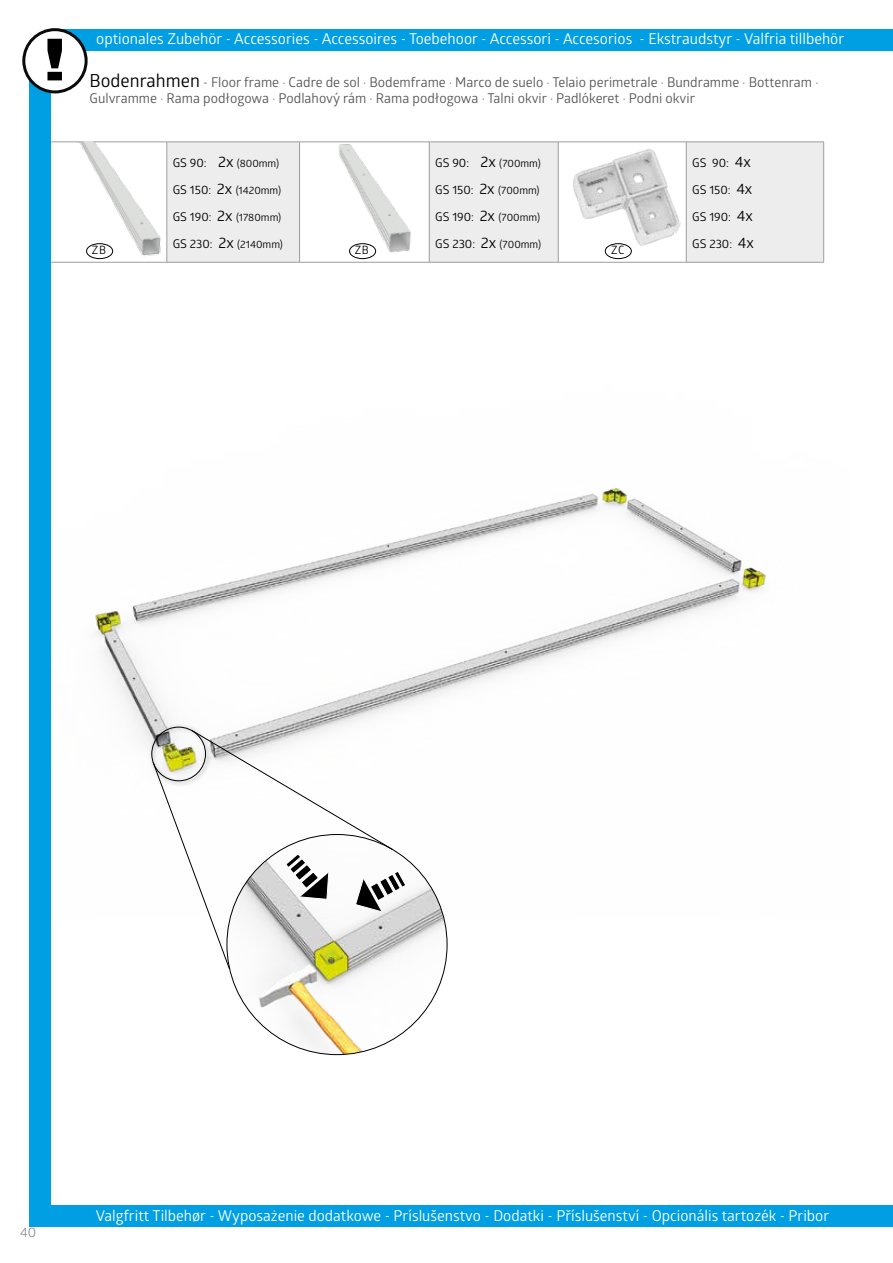
<style>
.page{position:relative;width:893px;height:1263px;background:#fff}
.page>*{position:absolute;margin:0;border:0;box-sizing:border-box;transform-origin:0 0}
.t1{font:15px "Glober";color:#fff}
.t2{font:13.5px/16.5px "Glober";color:#575756}
.t3{font:13.5px "Glober";color:#706f6f}
.t4{font:12px "Glober";color:#000}
.t5{font:11.4px "Glober";color:#000}
.t6{font:10.5px "Glober";color:#000}
.s1{font-size:18px;color:#000}
.s2{font-size:12px}
.s3{font-size:15px}
</style>
<div class="page">
<svg style="left:168px;top:143px;width:655px;height:119px;background:#efefef"></svg>
<hr style="left:40px;top:142px;width:127px;height:1px;background:#9d9d9c">
<hr style="left:167px;top:142px;width:133px;height:1px;background:#9d9d9c">
<hr style="left:167px;top:142px;width:1px;height:120px;background:#9d9d9c">
<hr style="left:300px;top:142px;width:129px;height:1px;background:#9d9d9c">
<hr style="left:299px;top:142px;width:1px;height:120px;background:#9d9d9c">
<hr style="left:429px;top:142px;width:129px;height:1px;background:#9d9d9c">
<hr style="left:429px;top:142px;width:1px;height:120px;background:#9d9d9c">
<hr style="left:558px;top:142px;width:128px;height:1px;background:#9d9d9c">
<hr style="left:558px;top:142px;width:1px;height:120px;background:#9d9d9c">
<hr style="left:686px;top:142px;width:138px;height:1px;background:#9d9d9c">
<hr style="left:686px;top:142px;width:1px;height:120px;background:#9d9d9c">
<hr style="left:823px;top:142px;width:1px;height:120px;background:#9d9d9c">
<hr style="left:40px;top:262px;width:127px;height:1px;background:#9d9d9c">
<hr style="left:167px;top:262px;width:133px;height:1px;background:#9d9d9c">
<hr style="left:300px;top:262px;width:129px;height:1px;background:#9d9d9c">
<hr style="left:429px;top:262px;width:129px;height:1px;background:#9d9d9c">
<hr style="left:558px;top:262px;width:128px;height:1px;background:#9d9d9c">
<hr style="left:686px;top:262px;width:138px;height:1px;background:#9d9d9c">
<img style="left:50px;top:290px;width:716px;height:628px">
<img style="left:227px;top:834px;width:220px;height:221px;border-radius:110px">
<img style="left:322px;top:142px;width:100px;height:121px">
<img style="left:52px;top:142px;width:115px;height:121px">
<div style="left:349px;top:243px;width:27px;height:16px;border:1px solid #000;border-radius:50%"></div>
<div style="left:605px;top:243px;width:27px;height:16px;border:1px solid #000;border-radius:50%"></div>
<div style="left:86px;top:243px;width:27px;height:16px;border:1px solid #000;border-radius:50%"></div>
<div style="left:148px;top:724px;width:64px;height:63px;background:#000;opacity:.75"></div>
<svg style="left:153px;top:730px;width:254px;height:239px"></svg>
<div style="left:29px;top:75px;width:21px;height:1152px;background:#009fe3"></div>
<div style="left:50px;top:29px;width:843px;height:21px;background:#009fe3"></div>
<div style="left:24px;top:30px;width:62px;height:62px;background:#fff;border-radius:50%"></div>
<div style="left:22px;top:28px;width:66px;height:65px;border:3px solid #0a0a0a;border-radius:50%"></div>
<svg style="left:47px;top:39px;width:15px;height:41px"></svg>
<img style="left:560px;top:141px;width:144px;height:116px">
<div style="left:47px;top:1206px;width:846px;height:21px;background:#009fe3"></div>
<p class="t1" style="left:96px;top:29px;width:749px">optionales Zubehör - Accessories - Accessoires - Toebehoor - Accessori - Accesorios - Ekstraudstyr - Valfria tillbehör</p>
<p class="t2" style="left:90px;top:73px;width:730px"><span class="s1">Bodenrahmen</span> - Floor frame · Cadre de sol · Bodemframe · Marco de suelo · Telaio perimetrale · Bundramme · Bottenram ·<br>Gulvramme · Rama podłogowa · Podlahový rám · Rama podłogowa · Talni okvir · Padlókeret · Podni okvir</p>
<p class="t6" style="left:173px;top:156px;width:108px"><span class="s2">GS 90:</span> <span class="s3">2x</span> (800mm)</p>
<p class="t6" style="left:173px;top:183px;width:110px"><span class="s2">GS 150:</span> <span class="s3">2x</span> (1420mm)</p>
<p class="t6" style="left:173px;top:210px;width:110px"><span class="s2">GS 190:</span> <span class="s3">2x</span> (1780mm)</p>
<p class="t6" style="left:173px;top:237px;width:112px"><span class="s2">GS 230:</span> <span class="s3">2x</span> (2140mm)</p>
<p class="t6" style="left:435px;top:156px;width:107px"><span class="s2">GS 90:</span> <span class="s3">2x</span> (700mm)</p>
<p class="t6" style="left:435px;top:183px;width:106px"><span class="s2">GS 150:</span> <span class="s3">2x</span> (700mm)</p>
<p class="t6" style="left:435px;top:210px;width:106px"><span class="s2">GS 190:</span> <span class="s3">2x</span> (700mm)</p>
<p class="t6" style="left:435px;top:237px;width:107px"><span class="s2">GS 230:</span> <span class="s3">2x</span> (700mm)</p>
<p class="t5" style="left:92px;top:242px;width:16px">ZB</p>
<p class="t5" style="left:355px;top:242px;width:16px">ZB</p>
<p class="t5" style="left:611px;top:242px;width:15px">ZC</p>
<p class="t4" style="left:692px;top:154px;width:60px">GS 90: <span class="s3">4x</span></p>
<p class="t4" style="left:692px;top:181px;width:62px">GS 150: <span class="s3">4x</span></p>
<p class="t4" style="left:692px;top:208px;width:62px">GS 190: <span class="s3">4x</span></p>
<p class="t4" style="left:692px;top:235px;width:63px">GS 230: <span class="s3">4x</span></p>
<p class="t3" style="left:20px;top:1223px;width:18px">40</p>
<p class="t1" style="left:96px;top:1205px;width:735px">Valgfritt Tilbehør - Wyposażenie dodatkowe - Príslušenstvo - Dodatki - Příslušenství - Opcionális tartozék - Pribor</p>
</div>
